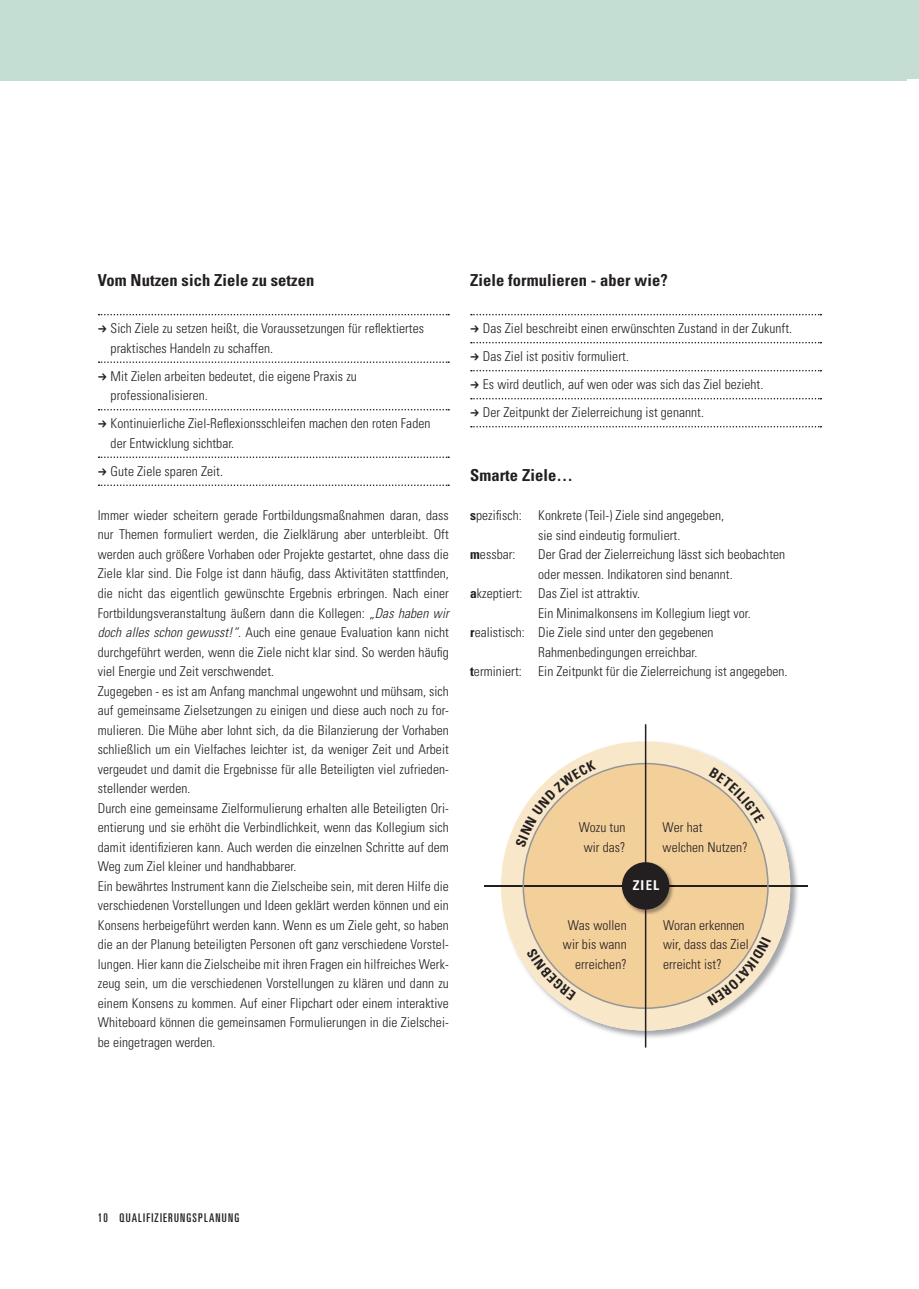
<style>
.page{position:relative;width:919px;height:1289px;background:#fff}
.page>*{position:absolute;margin:0;border:0;box-sizing:border-box;transform-origin:0 0}
.t1{font:700 condensed 16.5px "Univers LT Std";letter-spacing:.005em;color:#231f20}
.t2{font:300 condensed 13.5px/19.5px "Univers LT Std";letter-spacing:.005em;color:#231f20}
.t3{font:700 condensed 13.5px "Univers LT Std";color:#fff}
.t4{font:ultra-condensed 12px "Univers LT Std";letter-spacing:.1em;color:#231f20}
.s1{font-style:italic}
.s2{font-weight:700}
</style>
<div class="page">
<div style="left:0;top:0;width:906px;height:81px;background:#c5ded3"></div>
<div style="left:906px;top:0;width:12px;height:79px;background:#c5ded3"></div>
<svg style="left:99px;top:314px;width:350px;height:1px"></svg>
<svg style="left:99px;top:361px;width:350px;height:2px"></svg>
<svg style="left:99px;top:409px;width:350px;height:1px"></svg>
<svg style="left:99px;top:456px;width:350px;height:2px"></svg>
<svg style="left:99px;top:484px;width:350px;height:2px"></svg>
<svg style="left:471px;top:314px;width:350px;height:1px"></svg>
<svg style="left:471px;top:342px;width:350px;height:1px"></svg>
<svg style="left:471px;top:370px;width:350px;height:1px"></svg>
<svg style="left:471px;top:398px;width:350px;height:1px"></svg>
<svg style="left:471px;top:426px;width:350px;height:1px"></svg>
<img style="left:500px;top:740px;width:299px;height:299px">
<div style="left:501px;top:741px;width:289px;height:289px;background:#f8e7c9;border-radius:50%"></div>
<div style="left:523px;top:763px;width:244px;height:245px;background:#f3cf9a;border-radius:50%"></div>
<hr style="left:484px;top:885px;width:323px;height:1px;background:#231f20">
<img style="left:622px;top:862px;width:52px;height:52px">
<div style="left:622px;top:863px;width:46px;height:45px;background:#231f20;border-radius:50%"></div>
<div style="left:622px;top:862px;width:47px;height:47px;border:2px solid #231f20;border-radius:50%"></div>
<hr style="left:644px;top:724px;width:2px;height:323px;background:#231f20">
<svg style="left:708px;top:767px;width:56px;height:56px"></svg>
<svg style="left:707px;top:936px;width:63px;height:69px"></svg>
<svg style="left:526px;top:947px;width:50px;height:53px"></svg>
<svg style="left:515px;top:760px;width:81px;height:87px"></svg>
<p class="t1" style="left:98px;top:270px;width:218px">Vom Nutzen sich Ziele zu setzen</p>
<p class="t2" style="left:111px;top:319px;width:315px">Sich Ziele zu setzen heißt, die Voraussetzungen für reflektiertes praktisches Handeln zu schaffen.</p>
<p class="t2" style="left:111px;top:366px;width:248px">Mit Zielen arbeiten bedeutet, die eigene Praxis zu professionalisieren.</p>
<p class="t2" style="left:111px;top:414px;width:321px">Kontinuierliche Ziel-Reflexionsschleifen machen den roten Faden der Entwicklung sichtbar.</p>
<p class="t2" style="left:111px;top:461px;width:114px">Gute Ziele sparen Zeit.</p>
<p class="t2" style="left:98px;top:505px;width:352px">Immer wieder scheitern gerade Fortbildungsmaßnahmen daran, dass nur Themen formuliert werden, die Zielklärung aber unterbleibt. Oft werden auch größere Vorhaben oder Projekte gestartet, ohne dass die Ziele klar sind. Die Folge ist dann häufig, dass Aktivitäten stattfinden, die nicht das eigentlich gewünschte Ergebnis erbringen. Nach einer Fortbildungsveranstaltung äußern dann die Kollegen: <span class="s1">„Das haben wir doch alles schon gewusst!“</span>. Auch eine genaue Evaluation kann nicht durchgeführt werden, wenn die Ziele nicht klar sind. So werden häufig viel Energie und Zeit verschwendet.<br>Zugegeben - es ist am Anfang manchmal ungewohnt und mühsam, sich auf gemeinsame Zielsetzungen zu einigen und diese auch noch zu for&shy;mulieren. Die Mühe aber lohnt sich, da die Bilanzierung der Vorhaben schließlich um ein Vielfaches leichter ist, da weniger Zeit und Arbeit vergeudet und damit die Ergebnisse für alle Beteiligten viel zufrieden&shy;stellender werden.<br>Durch eine gemeinsame Zielformulierung erhalten alle Beteiligten Ori&shy;entierung und sie erhöht die Verbindlichkeit, wenn das Kollegium sich damit identifizieren kann. Auch werden die einzelnen Schritte auf dem Weg zum Ziel kleiner und handhabbarer.<br>Ein bewährtes Instrument kann die Zielscheibe sein, mit deren Hilfe die verschiedenen Vorstellungen und Ideen geklärt werden können und ein Konsens herbeigeführt werden kann. Wenn es um Ziele geht, so haben die an der Planung beteiligten Personen oft ganz verschiedene Vorstel&shy;lungen. Hier kann die Zielscheibe mit ihren Fragen ein hilfreiches Werk&shy;zeug sein, um die verschiedenen Vorstellungen zu klären und dann zu einem Konsens zu kommen. Auf einer Flipchart oder einem interaktive Whiteboard können die gemeinsamen Formulierungen in die Zielschei&shy;be eingetragen werden.</p>
<p class="t1" style="left:470px;top:270px;width:199px">Ziele formulieren - aber wie?</p>
<p class="t2" style="left:483px;top:314px;width:311px;line-height:28px">Das Ziel beschreibt einen erwünschten Zustand in der Zukunft.<br>Das Ziel ist positiv formuliert.<br>Es wird deutlich, auf wen oder was sich das Ziel bezieht.<br>Der Zeitpunkt der Zielerreichung ist genannt.</p>
<p class="t1" style="left:470px;top:465px;width:104px">Smarte Ziele…</p>
<p class="t2" style="left:470px;top:505px;width:255px"><span class="s2">s</span>pezifisch: Konkrete (Teil-) Ziele sind angegeben,</p>
<p class="t2" style="left:538px;top:525px;width:144px">sie sind eindeutig formuliert.</p>
<p class="t2" style="left:470px;top:544px;width:47px"><span class="s2">m</span>essbar:</p>
<p class="t2" style="left:538px;top:544px;width:248px">Der Grad der Zielerreichung lässt sich beobachten</p>
<p class="t2" style="left:538px;top:564px;width:196px">oder messen. Indikatoren sind benannt.</p>
<p class="t2" style="left:470px;top:583px;width:172px"><span class="s2">a</span>kzeptiert: Das Ziel ist attraktiv.</p>
<p class="t2" style="left:538px;top:603px;width:214px">Ein Minimalkonsens im Kollegium liegt vor.</p>
<p class="t2" style="left:470px;top:622px;width:245px"><span class="s2">r</span>ealistisch: Die Ziele sind unter den gegebenen</p>
<p class="t2" style="left:538px;top:642px;width:161px">Rahmenbedingungen erreichbar.</p>
<p class="t2" style="left:470px;top:661px;width:319px"><span class="s2">t</span>erminiert: Ein Zeitpunkt für die Zielerreichung ist angegeben.</p>
<p class="t2" style="left:578px;top:817px;width:48px;text-align:center">Wozu tun wir das?</p>
<p class="t2" style="left:662px;top:817px;width:86px">Wer hat welchen Nutzen?</p>
<p class="t3" style="left:632px;top:876px;width:28px">ZIEL</p>
<p class="t2" style="left:563px;top:915px;width:65px;text-align:right">Was wollen wir bis wann erreichen?</p>
<p class="t2" style="left:663px;top:915px;width:87px">Woran erkennen wir, dass das Ziel erreicht ist?</p>
<p class="t4" style="left:98px;top:1211px;width:143px">10 QUALIFIZIERUNGSPLANUNG</p>
</div>
